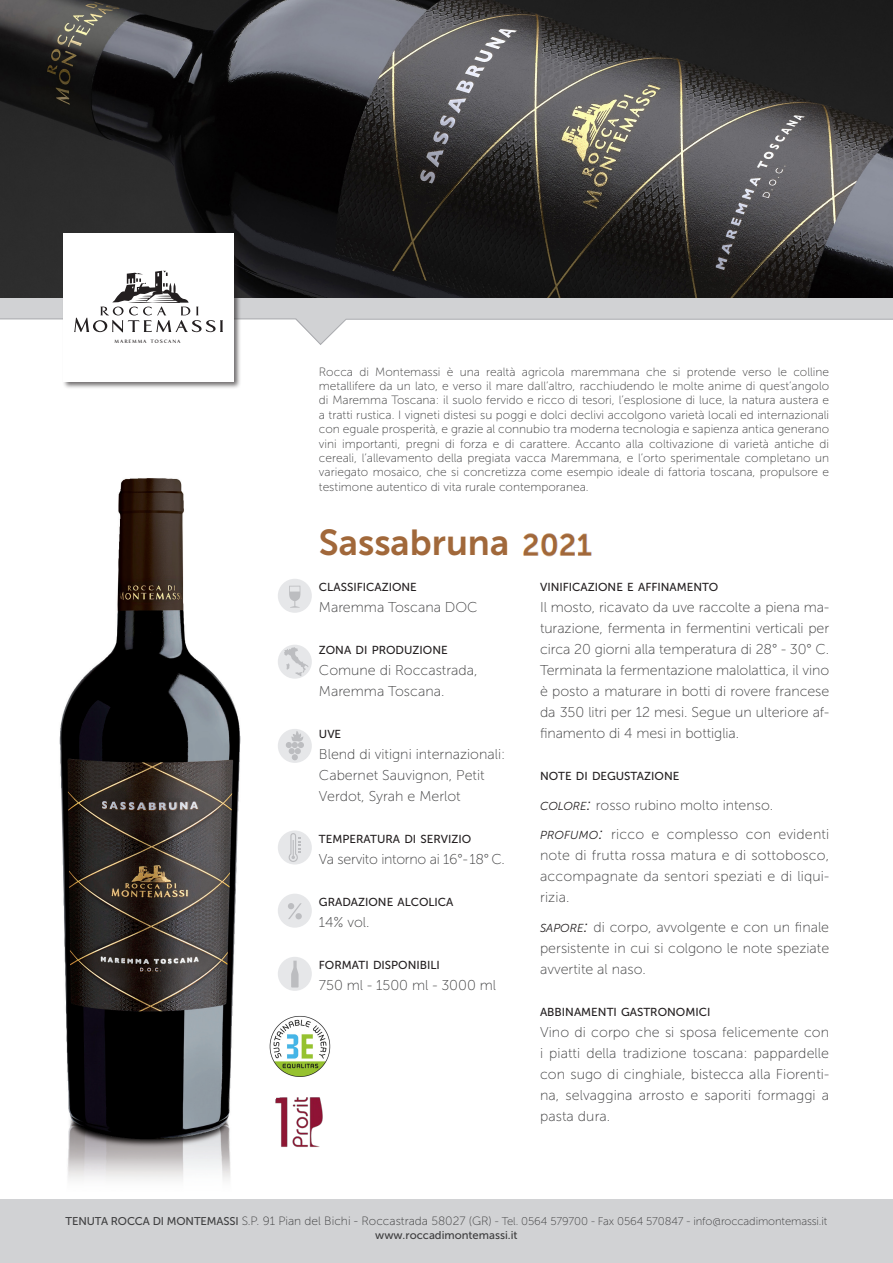
<style>
.page{position:relative;width:893px;height:1263px;background:#fff}
.page>*{position:absolute;margin:0;border:0;box-sizing:border-box;transform-origin:0 0}
.t1{font:36px "Museo Sans 700";color:#a1683a}
.t2{font:14.25px/21px "Museo Sans 100";color:#3e3e3f;text-align:justify}
.t3{font:14.25px "Museo Sans 100";letter-spacing:-.02em;color:#3e3e3f}
.t4{font:12px/14.4px "Museo Sans 100";color:#3e3e3f;text-align:justify}
.t5{font:11.55px "Museo Sans 500";color:#231f20}
.t6{font:11.25px "Museo Sans 100";letter-spacing:-.01em;color:#3e3e3f}
.t7{font:11.25px "Museo Sans 500";color:#3e3e3f}
.t8{font:700 6.3px "Aperto";letter-spacing:.2em;color:#231f20}
.s1{font-family:"Museo Sans 300";font-style:italic;font-size:11.55px;color:#231f20}
.s2{font-family:"Museo Sans 300";font-style:italic;font-size:16.5px;color:#231f20}
.s3{font-family:"Museo Sans 500"}
.s4{font-size:12px}
</style>
<div class="page">
<div style="left:0;top:1199px;width:893px;height:64px;background:#d1d2d4"></div>
<img style="left:59px;top:478px;width:182px;height:702px">
<img style="left:0;top:0;width:893px;height:271px">
<div style="left:62px;top:231px;width:179px;height:158px;background:#231f20;opacity:.65"></div>
<div style="left:64px;top:233px;width:170px;height:149px;background:#fff"></div>
<svg style="left:0;top:271px;width:893px;height:74px"></svg>
<div style="left:278px;top:579px;width:34px;height:34px;background:#e6e7e9;border-radius:50%"></div>
<svg style="left:289px;top:586px;width:11px;height:22px"></svg>
<div style="left:278px;top:645px;width:34px;height:34px;background:#e6e7e9;border-radius:50%"></div>
<svg style="left:284px;top:647px;width:24px;height:29px"></svg>
<div style="left:278px;top:729px;width:34px;height:34px;background:#e6e7e9;border-radius:50%"></div>
<svg style="left:286px;top:731px;width:18px;height:29px"></svg>
<div style="left:278px;top:894px;width:34px;height:34px;background:#e6e7e9;border-radius:50%"></div>
<svg style="left:288px;top:903px;width:14px;height:16px"></svg>
<div style="left:278px;top:957px;width:34px;height:34px;background:#e6e7e9;border-radius:50%"></div>
<svg style="left:291px;top:961px;width:8px;height:26px"></svg>
<div style="left:278px;top:830px;width:34px;height:34px;background:#e6e7e9;border-radius:50%"></div>
<svg style="left:288px;top:833px;width:13px;height:29px"></svg>
<img style="left:269px;top:1016px;width:62px;height:61px">
<img style="left:275px;top:1097px;width:48px;height:50px">
<img style="left:523px;top:533px;width:69px;height:24px">
<p class="t8" style="left:115px;top:339px;width:67px">MAREMMA TOSCANA</p>
<p class="t4" style="left:319px;top:364px;width:512px">Rocca di Montemassi è una realtà agricola maremmana che si protende verso le colline metallifere da un lato, e verso il mare dall’altro, racchiudendo le molte anime di quest’angolo di Maremma Toscana: il suolo fervido e ricco di tesori, l’esplosione di luce, la natura austera e a tratti rustica. I vigneti distesi su poggi e dolci declivi accolgono varietà locali ed internazionali con eguale prosperità, e grazie al connubio tra moderna tecnologia e sapienza antica generano vini importanti, pregni di forza e di carattere. Accanto alla coltivazione di varietà antiche di cereali, l’allevamento della pregiata vacca Maremmana, e l’orto sperimentale completano un variegato mosaico, che si concretizza come esempio ideale di fattoria toscana, propulsore e testimone autentico di vita rurale contemporanea.</p>
<p class="t1" style="left:319px;top:523px;width:284px">Sassabruna 2019</p>
<p class="t5" style="left:319px;top:581px;width:99px">CLASSIFICAZIONE</p>
<p class="t2" style="left:319px;top:597px;width:160px">Maremma Toscana DOC</p>
<p class="t5" style="left:319px;top:644px;width:130px">ZONA DI PRODUZIONE</p>
<p class="t2" style="left:319px;top:660px;width:160px">Comune di Roccastrada,<br>Maremma Toscana.</p>
<p class="t5" style="left:319px;top:728px;width:24px">UVE</p>
<p class="t2" style="left:319px;top:744px;width:188px;text-align:left">Blend di vitigni internazionali:<br>Cabernet Sauvignon, Petit<br>Verdot, Syrah e Merlot</p>
<p class="t5" style="left:319px;top:833px;width:154px">TEMPERATURA DI SERVIZIO</p>
<p class="t3" style="left:319px;top:852px;width:188px">Va servito intorno ai 16° - 18° C.</p>
<p class="t5" style="left:319px;top:896px;width:136px">GRADAZIONE ALCOLICA</p>
<p class="t2" style="left:319px;top:912px;width:52px">14% vol.</p>
<p class="t5" style="left:319px;top:959px;width:123px">FORMATI DISPONIBILI</p>
<p class="t2" style="left:319px;top:975px;width:179px">750 ml - 1500 ml - 3000 ml</p>
<p class="t5" style="left:540px;top:581px;width:180px">VINIFICAZIONE E AFFINAMENTO</p>
<p class="t2" style="left:540px;top:597px;width:291px">Il mosto, ricavato da uve raccolte a piena ma&shy;turazione, fermenta in fermentini verticali per circa 20 giorni alla temperatura di 28° - 30° C.<br>Terminata la fermentazione malolattica, il vino è posto a maturare in botti di rovere francese da 350 litri per 12 mesi. Segue un ulteriore af&shy;finamento di 4 mesi in bottiglia.</p>
<p class="t5" style="left:540px;top:770px;width:141px">NOTE DI DEGUSTAZIONE</p>
<p class="t2" style="left:540px;top:794px;width:235px"><span class="s1">COLORE</span><span class="s2">:</span> rosso rubino molto intenso.</p>
<p class="t2" style="left:540px;top:824px;width:291px"><span class="s1">PROFUMO</span><span class="s2">:</span> ricco e complesso con evidenti note di frutta rossa matura e di sottobosco, accompagnate da sentori speziati e di liqui&shy;rizia.</p>
<p class="t2" style="left:540px;top:916px;width:291px"><span class="s1">SAPORE</span><span class="s2">:</span> di corpo, avvolgente e con un finale persistente in cui si colgono le note speziate avvertite al naso.</p>
<p class="t5" style="left:540px;top:1005px;width:172px">ABBINAMENTI GASTRONOMICI</p>
<p class="t2" style="left:540px;top:1021px;width:291px">Vino di corpo che si sposa felicemente con i piatti della tradizione toscana: pappardelle con sugo di cinghiale, bistecca alla Fiorenti&shy;na, selvaggina arrosto e saporiti formaggi a pasta dura.</p>
<p class="t6" style="left:66px;top:1215px;width:763px"><span class="s3">TENUTA ROCCA DI MONTEMASSI</span> <span class="s4">S.P. 91 Pian del Bichi - Roccastrada 58027 (GR)</span> - Tel. 0564 579700 - Fax 0564 570847 - info@roccadimontemassi.it</p>
<p class="t7" style="left:375px;top:1229px;width:144px">www.roccadimontemassi.it</p>
</div>
